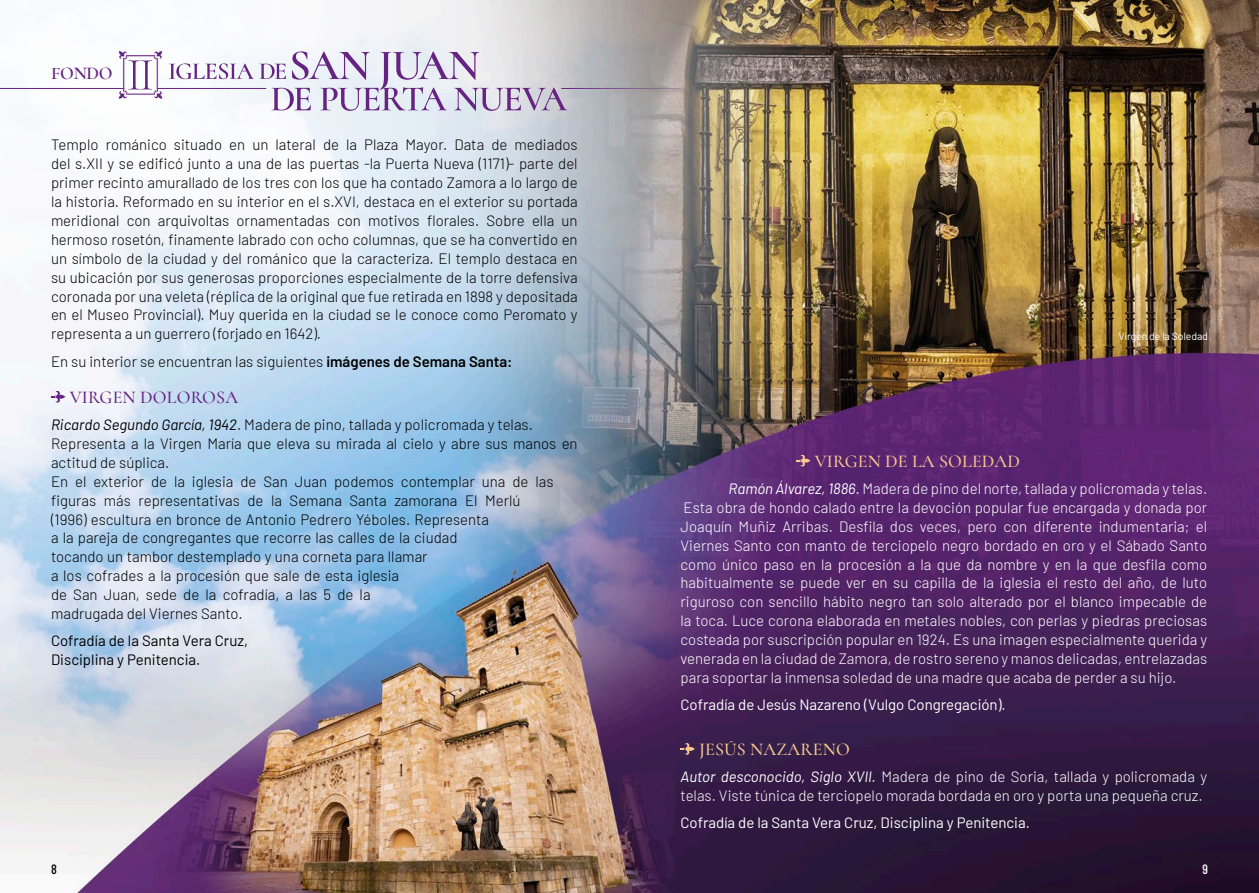
<style>
.page{position:relative;width:1259px;height:893px;background:#fff}
.page>*{position:absolute;margin:0;border:0;box-sizing:border-box;transform-origin:0 0}
.t1{font:500 18px "Cormorant";letter-spacing:.01em;color:#fbca8d}
.t2{font:500 18px "Cormorant";letter-spacing:.01em;color:#652382}
.t3{font:600 18px "Cormorant";letter-spacing:-.015em;color:#652382}
.t4{font:300 15px/18.9px "Barlow";color:#000;text-align:justify}
.t5{font:300 15px/18.9px "Barlow";color:#fff;text-align:justify}
.t6{font:15px "Barlow";color:#fff}
.t7{font:15px/18.9px "Barlow";color:#000}
.t8{font:500 13.5px "Barlow Condensed";color:#000}
.t9{font:500 13.5px "Barlow Condensed";color:#fff}
.t10{font:10.5px "Barlow";letter-spacing:-.01em;color:#fff}
.s1{font-weight:600}
.s2{font-weight:400;font-style:italic}
</style>
<div class="page">
<img style="left:0;top:0;width:1259px;height:893px">
<svg style="left:0;top:0;width:723px;height:450px"></svg>
<svg style="left:796px;top:454px;width:14px;height:13px"></svg>
<svg style="left:680px;top:742px;width:15px;height:13px"></svg>
<svg style="left:51px;top:390px;width:14px;height:13px"></svg>
<hr style="left:158px;top:88px;width:108px;height:1px;background:#652382">
<hr style="left:0;top:88px;width:124px;height:1px;background:#652382">
<hr style="left:561px;top:88px;width:119px;height:1px;background:#652382">
<svg style="left:169px;top:51px;width:398px;height:60px"></svg>
<svg style="left:118px;top:51px;width:45px;height:48px"></svg>
<p class="t3" style="left:51px;top:63px;width:63px">FONDO</p>
<p class="t4" style="left:51px;top:134px;width:528px">Templo románico situado en un lateral de la Plaza Mayor. Data de mediados del s.XII y se edificó junto a una de las puertas -la Puerta Nueva (1171)- parte del primer recinto amurallado de los tres con los que ha contado Zamora a lo largo de la historia. Reformado en su interior en el s.XVI, destaca en el exterior su portada meridional con arquivoltas ornamentadas con motivos florales. Sobre ella un hermoso rosetón, finamente labrado con ocho columnas, que se ha convertido en un símbolo de la ciudad y del románico que la caracteriza. El templo destaca en su ubicación por sus generosas proporciones especialmente de la torre defensiva coronada por una veleta (réplica de la original que fue retirada en 1898 y depositada en el Museo Provincial). Muy querida en la ciudad se le conoce como Peromato y representa a un guerrero (forjado en 1642).</p>
<p class="t4" style="left:51px;top:351px;width:463px">En su interior se encuentran las siguientes <span class="s1">imágenes de Semana Santa:</span></p>
<p class="t2" style="left:70px;top:386px;width:170px">VIRGEN DOLOROSA</p>
<p class="t4" style="left:51px;top:414px;width:528px;text-align:left"><span class="s2">Ricardo Segundo García, 1942</span>. Madera de pino, tallada y policromada y telas.<br>Representa a la Virgen María que eleva su mirada al cielo y abre sus manos en actitud de súplica.<br>En el exterior de la iglesia de San Juan podemos contemplar una de las figuras más representativas de la Semana Santa zamorana El Merlú<br>(1996) escultura en bronce de Antonio Pedrero Yéboles. Representa<br>a la pareja de congregantes que recorre las calles de la ciudad<br>tocando un tambor destemplado y una corneta para llamar<br>a los cofrades a la procesión que sale de esta iglesia<br>de San Juan, sede de la cofradía, a las 5 de la<br>madrugada del Viernes Santo.</p>
<p class="t7" style="left:51px;top:630px;width:198px">Cofradía de la Santa Vera Cruz,<br>Disciplina y Penitencia.</p>
<p class="t10" style="left:1118px;top:329px;width:91px">Virgen de la Soledad</p>
<p class="t1" style="left:814px;top:450px;width:207px">VIRGEN DE LA SOLEDAD</p>
<p class="t5" style="left:680px;top:478px;width:528px;text-indent:48px"><span class="s2">Ramón Álvarez, 1886.</span> Madera de pino del norte, tallada y policromada y telas.<br>Esta obra de hondo calado entre la devoción popular fue encargada y donada por Joaquín Muñiz Arribas. Desfila dos veces, pero con diferente indumentaria; el Viernes Santo con manto de terciopelo negro bordado en oro y el Sábado Santo como único paso en la procesión a la que da nombre y en la que desfila como habitualmente se puede ver en su capilla de la iglesia el resto del año, de luto riguroso con sencillo hábito negro tan solo alterado por el blanco impecable de la toca. Luce corona elaborada en metales nobles, con perlas y piedras preciosas costeada por suscripción popular en 1924. Es una imagen especialmente querida y venerada en la ciudad de Zamora, de rostro sereno y manos delicadas, entrelazadas para soportar la inmensa soledad de una madre que acaba de perder a su hijo.</p>
<p class="t6" style="left:680px;top:694px;width:327px">Cofradía de Jesús Nazareno (Vulgo Congregación).</p>
<p class="t1" style="left:699px;top:738px;width:152px">JESÚS NAZARENO</p>
<p class="t5" style="left:680px;top:766px;width:528px"><span class="s2">Autor desconocido, Siglo XVII.</span> Madera de pino de Soria, tallada y policromada y telas. Viste túnica de terciopelo morada bordada en oro y porta una pequeña cruz.</p>
<p class="t6" style="left:680px;top:812px;width:351px">Cofradía de la Santa Vera Cruz, Disciplina y Penitencia.</p>
<p class="t8" style="left:51px;top:860px;width:7px">8</p>
<p class="t9" style="left:1202px;top:860px;width:7px">9</p>
</div>
